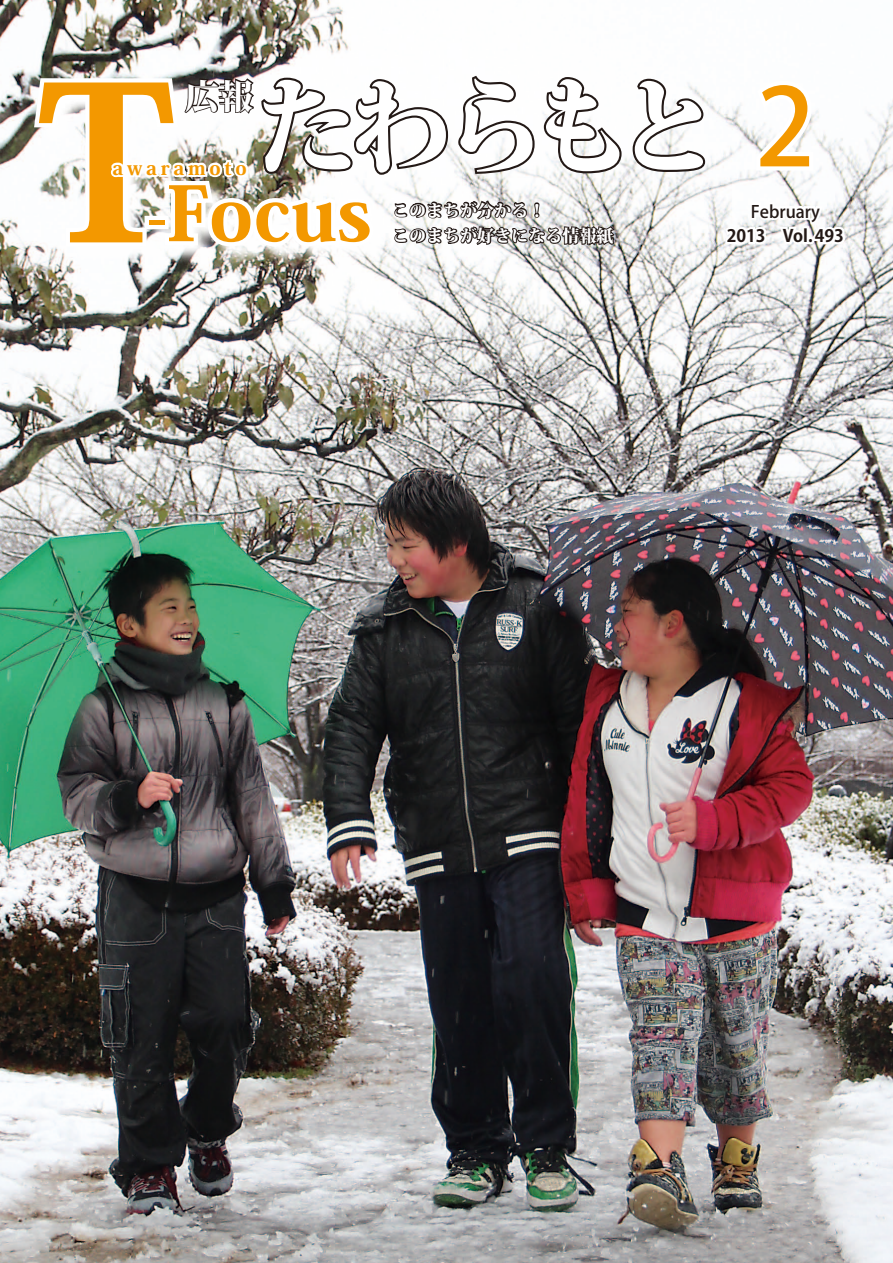
<style>
.page{position:relative;width:893px;height:1263px;background:#fff}
.page>*{position:absolute;margin:0;border:0;box-sizing:border-box;transform-origin:0 0}
.t1{font:800 212.55px "Koz Min Pro";color:#f39800}
.t2{font:800 106.35px "Koz Min Pro";letter-spacing:-.15em;color:#fff}
.t3{font:800 74.4px "Koz Min Pro";color:#f39800}
.t4{font:800 34.05px "Koz Min Pro";color:#fff}
.t5{font:800 19.2px "Koz Min Pro";color:#f39800}
.t6{font:800 16.95px "Koz Min Pro";color:#fff}
.t7{font:700 16.95px "Koz Go Pro";color:#231916}
.t8{font:500 16.95px "Koz Go Pro";color:#231916}
.s1{font-family:"Koz Go Pro";font-weight:500;color:#f39800}
</style>
<div class="page">
<img style="left:0;top:0;width:893px;height:1263px">
<svg style="left:721px;top:77px;width:126px;height:213px"></svg>
<svg style="left:630px;top:77px;width:77px;height:97px"></svg>
<img style="left:29px;top:73px;width:595px;height:245px">
<h2 class="t2" style="left:253px;top:48px;width:563px">たわらもと <span class="s1">2</span></h2>
<h3 class="t3" style="left:146px;top:158px;width:227px">-Focus</h3>
<h3 class="t4" style="left:185px;top:71px;width:70px">広報</h3>
<h1 class="t1" style="left:0;top:6px;width:214px">Ｔ</h1>
<p class="t5" style="left:112px;top:153px;width:136px">a w a r a m o ot</p>
<p class="t6" style="left:392px;top:198px;width:155px">このまちが分かる！</p>
<p class="t8" style="left:751px;top:200px;width:71px">February</p>
<p class="t7" style="left:727px;top:225px;width:119px">2013　Vol.493</p>
<p class="t6" style="left:392px;top:223px;width:223px">このまちが好きになる情報紙</p>
</div>
